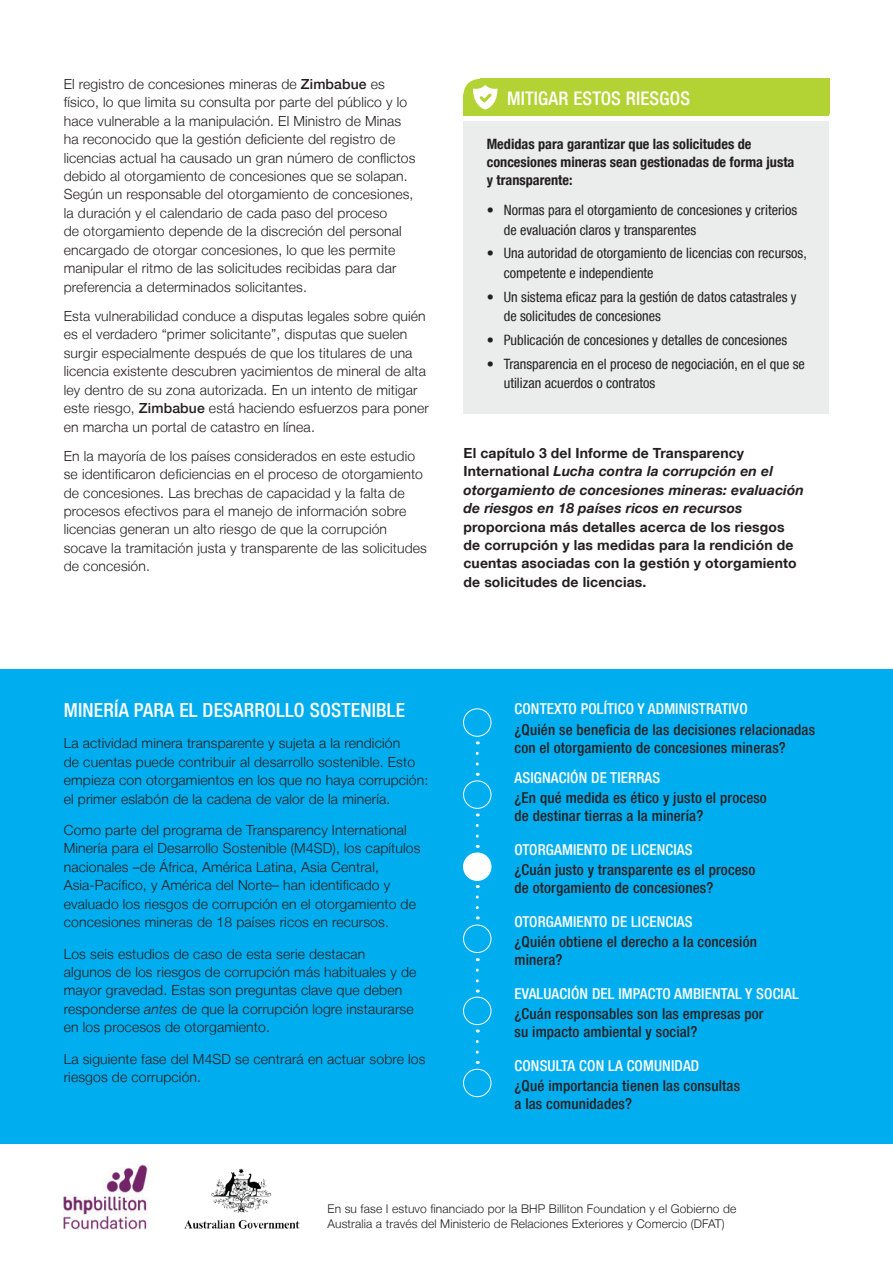
<style>
.page{position:relative;width:893px;height:1263px;background:#fff}
.page>*{position:absolute;margin:0;border:0;box-sizing:border-box;transform-origin:0 0}
.t1{font:500 condensed 19.5px "Helvetica Neue LT";letter-spacing:.01em;color:#fff}
.t2{font:500 condensed 18.75px "Helvetica Neue LT";letter-spacing:.01em;color:#fff}
.t3{font:500 condensed 15px/18px "Helvetica Neue LT";letter-spacing:.01em;color:#231f20}
.t4{font:500 condensed 15px "Helvetica Neue LT";letter-spacing:.01em;color:#fff}
.t5{font:condensed 14.25px/19.5px "Helvetica Neue LT";color:#231f20}
.t6{font:700 condensed 14.25px/18px "Helvetica Neue LT";color:#231f20}
.Body_Copy{font:300 13.95px/18.5px "Helvetica Neue LT";letter-spacing:.01em;color:#231f20}
.Body_Copy-2{font:700 13.95px/18.5px "Helvetica Neue LT";letter-spacing:.01em;color:#231f20}
.t7{font:300 12px/15.8px "Helvetica Neue LT";letter-spacing:.01em;color:#231f20}
.s1{font-weight:500}
.s2{font-style:italic}
</style>
<div class="page">
<div style="left:463px;top:121px;width:366px;height:293px;background:#ebecec"></div>
<div style="left:463px;top:79px;width:366px;height:37px;background:#b3d334"></div>
<div style="left:0;top:669px;width:893px;height:475px;background:#00aeef"></div>
<svg style="left:476px;top:753px;width:3px;height:23px"></svg>
<svg style="left:476px;top:825px;width:3px;height:23px"></svg>
<svg style="left:476px;top:897px;width:3px;height:22px"></svg>
<svg style="left:476px;top:970px;width:3px;height:22px"></svg>
<svg style="left:476px;top:1041px;width:3px;height:23px"></svg>
<div style="left:463px;top:708px;width:28px;height:29px;border:1px solid #fff;border-radius:50%"></div>
<div style="left:463px;top:780px;width:28px;height:29px;border:1px solid #fff;border-radius:50%"></div>
<div style="left:464px;top:853px;width:27px;height:27px;background:#fff;border-radius:50%"></div>
<div style="left:463px;top:852px;width:28px;height:29px;border:1px solid #fff;border-radius:50%"></div>
<div style="left:463px;top:925px;width:28px;height:28px;border:1px solid #fff;border-radius:50%"></div>
<div style="left:463px;top:997px;width:28px;height:28px;border:1px solid #fff;border-radius:50%"></div>
<div style="left:463px;top:1069px;width:28px;height:28px;border:1px solid #fff;border-radius:50%"></div>
<img style="left:184px;top:1168px;width:116px;height:60px">
<img style="left:64px;top:1163px;width:85px;height:67px">
<p class="Body_Copy" style="left:64px;top:74px;width:353px">El registro de concesiones mineras de <span class="s1">Zimbabue</span> es físico, lo que limita su consulta por parte del público y lo hace vulnerable a la manipulación. El Ministro de Minas ha reconocido que la gestión deficiente del registro de licencias actual ha causado un gran número de conflictos debido al otorgamiento de concesiones que se solapan.<br>Según un responsable del otorgamiento de concesiones, la duración y el calendario de cada paso del proceso<br>de otorgamiento depende de la discreción del personal encargado de otorgar concesiones, lo que les permite manipular el ritmo de las solicitudes recibidas para dar preferencia a determinados solicitantes.</p>
<p class="Body_Copy" style="left:64px;top:306px;width:367px">Esta vulnerabilidad conduce a disputas legales sobre quién es el verdadero “primer solicitante”, disputas que suelen surgir especialmente después de que los titulares de una licencia existente descubren yacimientos de mineral de alta ley dentro de su zona autorizada. En un intento de mitigar este riesgo, <span class="s1">Zimbabue</span> está haciendo esfuerzos para poner en marcha un portal de catastro en línea.</p>
<p class="Body_Copy" style="left:64px;top:446px;width:365px">En la mayoría de los países considerados en este estudio se identificaron deficiencias en el proceso de otorgamiento de concesiones. Las brechas de capacidad y la falta de procesos efectivos para el manejo de información sobre licencias generan un alto riesgo de que la corrupción socave la tramitación justa y transparente de las solicitudes de concesión.</p>
<p class="t2" style="left:507px;top:87px;width:184px">MITIGAR ESTOS RIESGOS</p>
<p class="t6" style="left:487px;top:135px;width:309px">Medidas para garantizar que las solicitudes de concesiones mineras sean gestionadas de forma justa y transparente:</p>
<p class="t5" style="left:504px;top:200px;width:295px;text-indent:-17px">• Normas para el otorgamiento de concesiones y criterios de evaluación claros y transparentes</p>
<p class="t5" style="left:504px;top:244px;width:305px;text-indent:-17px">• Una autoridad de otorgamiento de licencias con recursos, competente e independiente</p>
<p class="t5" style="left:504px;top:287px;width:294px;text-indent:-17px">• Un sistema eficaz para la gestión de datos catastrales y de solicitudes de concesiones</p>
<p class="t5" style="left:487px;top:330px;width:302px">• Publicación de concesiones y detalles de concesiones</p>
<p class="t5" style="left:504px;top:354px;width:303px;text-indent:-17px">• Transparencia en el proceso de negociación, en el que se utilizan acuerdos o contratos</p>
<p class="Body_Copy-2" style="left:463px;top:443px;width:342px">El capítulo 3 del Informe de Transparency International <span class="s2">Lucha contra la corrupción en el otorgamiento de concesiones mineras: evaluación de riesgos en 18 países ricos en recursos </span>proporciona más detalles acerca de los riesgos de corrupción y las medidas para la rendición de cuentas asociadas con la gestión y otorgamiento de solicitudes de licencias.</p>
<h3 class="t1" style="left:64px;top:699px;width:343px">MINERÍA PARA EL DESARROLLO SOSTENIBLE</h3>
<p class="Body_Copy" style="left:64px;top:734px;width:366px">La actividad minera transparente y sujeta a la rendición<br>de cuentas puede contribuir al desarrollo sostenible. Esto empieza con otorgamientos en los que no haya corrupción: el primer eslabón de la cadena de valor de la minería.</p>
<p class="Body_Copy" style="left:64px;top:820px;width:358px">Como parte del programa de Transparency International Minería para el Desarrollo Sostenible (M4SD), los capítulos nacionales –de África, América Latina, Asia Central, Asia-Pacífico, y América del Norte– han identificado y evaluado los riesgos de corrupción en el otorgamiento de concesiones mineras de 18 países ricos en recursos.</p>
<p class="Body_Copy" style="left:64px;top:944px;width:354px">Los seis estudios de caso de esta serie destacan algunos de los riesgos de corrupción más habituales y de mayor gravedad. Estas son preguntas clave que deben responderse <span class="s2">antes</span> de que la corrupción logre instaurarse en los procesos de otorgamiento.</p>
<p class="Body_Copy" style="left:64px;top:1049px;width:363px">La siguiente fase del M4SD se centrará en actuar sobre los riesgos de corrupción.</p>
<h3 class="t4" style="left:514px;top:700px;width:235px">CONTEXTO POLÍTICO Y ADMINISTRATIVO</h3>
<h3 class="t3" style="left:514px;top:720px;width:302px">¿Quién se beneficia de las decisiones relacionadas con el otorgamiento de concesiones mineras?</h3>
<h3 class="t4" style="left:514px;top:768px;width:147px">ASIGNACIÓN DE TIERRAS</h3>
<h3 class="t3" style="left:514px;top:788px;width:254px">¿En qué medida es ético y justo el proceso de destinar tierras a la minería?</h3>
<h3 class="t4" style="left:514px;top:840px;width:180px">OTORGAMIENTO DE LICENCIAS</h3>
<h3 class="t3" style="left:514px;top:860px;width:242px">¿Cuán justo y transparente es el proceso de otorgamiento de concesiones?</h3>
<h3 class="t4" style="left:514px;top:912px;width:180px">OTORGAMIENTO DE LICENCIAS</h3>
<h3 class="t3" style="left:514px;top:932px;width:244px">¿Quién obtiene el derecho a la concesión minera?</h3>
<h3 class="t4" style="left:514px;top:985px;width:286px">EVALUACIÓN DEL IMPACTO AMBIENTAL Y SOCIAL</h3>
<h3 class="t3" style="left:514px;top:1004px;width:251px">¿Cuán responsables son las empresas por su impacto ambiental y social?</h3>
<h3 class="t4" style="left:514px;top:1057px;width:186px">CONSULTA CON LA COMUNIDAD</h3>
<h3 class="t3" style="left:514px;top:1076px;width:227px">¿Qué importancia tienen las consultas a las comunidades?</h3>
<h3 class="t7" style="left:327px;top:1200px;width:410px">En su fase I estuvo financiado por la BHP Billiton Foundation y el Gobierno de<br>Australia a través del Ministerio de Relaciones Exteriores y Comercio (DFAT)</h3>
</div>
